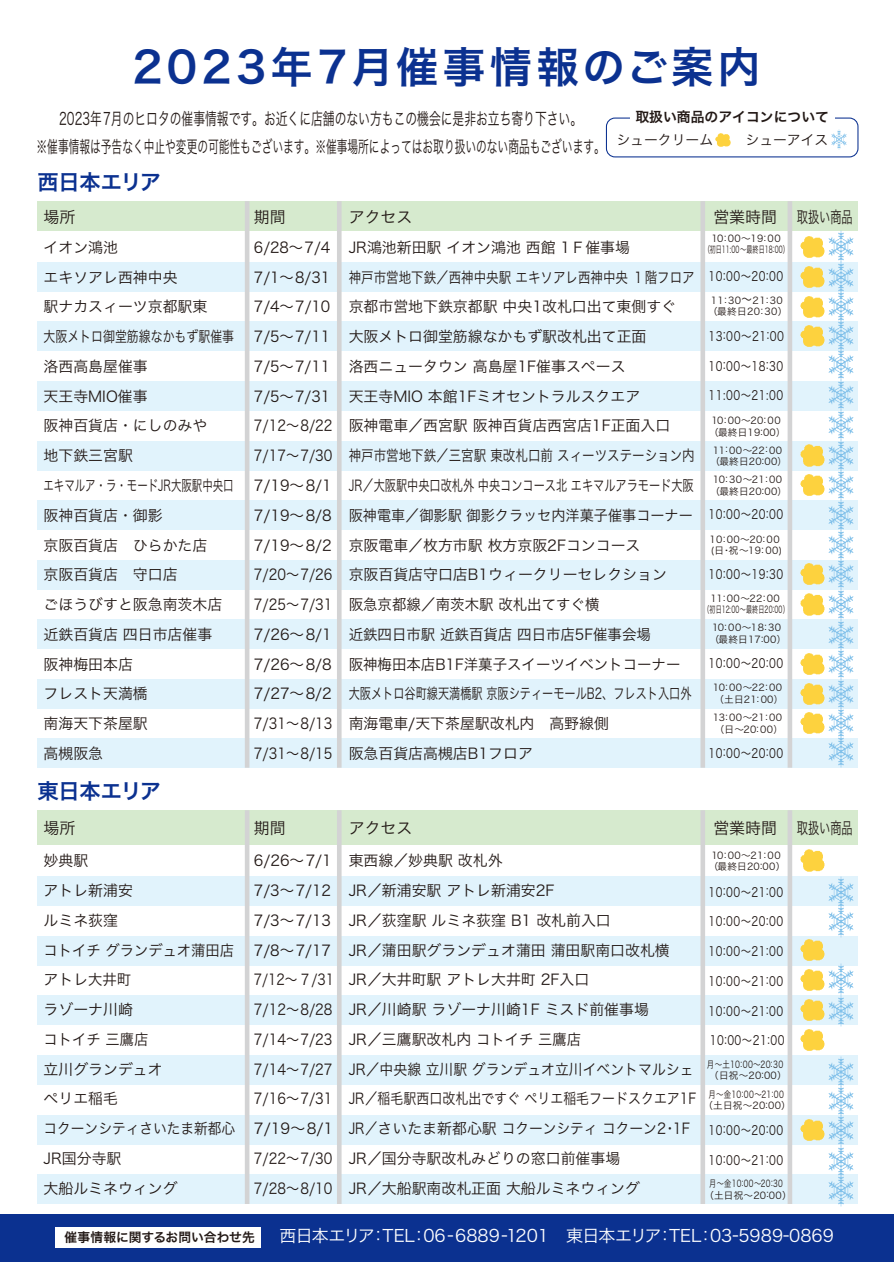
<style>
.page{position:relative;width:894px;height:1262px;background:#fff}
.page>*{position:absolute;margin:0;border:0;box-sizing:border-box;transform-origin:0 0}
.t1{font:42.45px "Hira Kaku Pro W6";letter-spacing:.1em;color:#0b3190}
.t2{font:21.3px "Hira Kaku Pro W6";letter-spacing:-.01em;color:#0b3190}
.t3{font:16.95px/27.6px "Hira Kaku Pro W3";color:#221815;text-align:center;scale:.69 1}
.t4{font:16.95px "Hira Kaku Pro W3";color:#fff}
.t5{font:15.9px "Hira Kaku Pro W3";color:#221815}
.t6{font:14.85px/29.7px "Hira Kaku Pro W3";color:#221815}
.t7{font:14.85px/29.7px "Hira Kaku Pro W3";color:#221815;scale:.96 1}
.t8{font:13.8px "Hira Kaku Pro W6";color:#221815}
.t9{font:13.8px "Hira Kaku Pro W3";color:#221815}
.t10{font:12.75px "Hira Kaku Pro W3";letter-spacing:.05em;color:#221815;scale:.81 1}
.t11{font:12.75px "Hira Kaku Pro W6";color:#221815}
.t12{font:12.75px "Hira Kaku Pro W3";letter-spacing:.05em;color:#221815;scale:.82 1}
.t13{font:9.6px/11.6px "Hira Kaku Pro W3";letter-spacing:.025em;color:#221815}
.t14{font:9.6px/11.6px "Hira Kaku Pro W3";letter-spacing:.05em;color:#221815}
.t15{font:9.6px/11.6px "Hira Kaku Pro W3";letter-spacing:.025em;color:#221815;text-align:center;scale:.77 1}
.t16{font:9.6px/11.6px "Hira Kaku Pro W3";letter-spacing:.025em;color:#221815;text-align:center;scale:.75 1}
.t17{font:9.6px/11.6px "Hira Kaku Pro W3";letter-spacing:.025em;color:#221815;scale:.78 1}
.s1{font-size:12.75px}
</style>
<div class="page">
<div style="left:37px;top:201px;width:820px;height:30px;background:#d6eace"></div>
<div style="left:37px;top:810px;width:820px;height:34px;background:#d6eace"></div>
<div style="left:37px;top:262px;width:820px;height:30px;background:#e1f3fc"></div>
<div style="left:37px;top:321px;width:820px;height:30px;background:#e1f3fc"></div>
<div style="left:37px;top:381px;width:820px;height:30px;background:#e1f3fc"></div>
<div style="left:37px;top:440px;width:820px;height:30px;background:#e1f3fc"></div>
<div style="left:37px;top:500px;width:820px;height:30px;background:#e1f3fc"></div>
<div style="left:37px;top:559px;width:820px;height:30px;background:#e1f3fc"></div>
<div style="left:37px;top:619px;width:820px;height:30px;background:#e1f3fc"></div>
<div style="left:37px;top:678px;width:820px;height:30px;background:#e1f3fc"></div>
<div style="left:37px;top:738px;width:820px;height:30px;background:#e1f3fc"></div>
<div style="left:37px;top:876px;width:820px;height:30px;background:#e1f3fc"></div>
<div style="left:37px;top:936px;width:820px;height:29px;background:#e1f3fc"></div>
<div style="left:37px;top:995px;width:820px;height:30px;background:#e1f3fc"></div>
<div style="left:37px;top:1055px;width:820px;height:30px;background:#e1f3fc"></div>
<div style="left:37px;top:1114px;width:820px;height:30px;background:#e1f3fc"></div>
<div style="left:37px;top:1174px;width:820px;height:29px;background:#e1f3fc"></div>
<hr style="left:245px;top:201px;width:4px;height:566px;background:#d3d3d4">
<hr style="left:337px;top:201px;width:4px;height:566px;background:#d3d3d4">
<div style="left:787px;top:201px;width:5px;height:566px;background:#d3d3d4"></div>
<div style="left:700px;top:201px;width:5px;height:566px;background:#d3d3d4"></div>
<hr style="left:245px;top:810px;width:4px;height:394px;background:#d3d3d4">
<hr style="left:337px;top:810px;width:4px;height:394px;background:#d3d3d4">
<div style="left:787px;top:810px;width:5px;height:394px;background:#d3d3d4"></div>
<div style="left:700px;top:810px;width:5px;height:394px;background:#d3d3d4"></div>
<div style="left:1px;top:1214px;width:892px;height:48px;background:#0b3190"></div>
<div style="left:55px;top:1227px;width:205px;height:20px;background:#fff"></div>
<div style="left:606px;top:118px;width:252px;height:39px;border:1px solid #0b3190;border-radius:9px"></div>
<div style="left:630px;top:107px;width:204px;height:19px;background:#fff"></div>
<img style="left:715px;top:133px;width:15px;height:14px">
<img style="left:831px;top:130px;width:15px;height:19px">
<img style="left:828px;top:231px;width:25px;height:60px">
<img style="left:828px;top:908px;width:25px;height:29px">
<img style="left:828px;top:963px;width:25px;height:63px">
<img style="left:828px;top:876px;width:25px;height:32px">
<img style="left:800px;top:849px;width:24px;height:23px">
<img style="left:800px;top:939px;width:24px;height:52px">
<img style="left:800px;top:999px;width:24px;height:52px">
<img style="left:828px;top:1087px;width:25px;height:27px">
<img style="left:828px;top:1056px;width:25px;height:31px">
<img style="left:828px;top:1114px;width:25px;height:61px">
<img style="left:800px;top:1114px;width:24px;height:31px">
<img style="left:828px;top:1175px;width:25px;height:31px">
<img style="left:800px;top:236px;width:24px;height:52px">
<img style="left:828px;top:291px;width:25px;height:29px">
<img style="left:800px;top:296px;width:24px;height:22px">
<img style="left:828px;top:320px;width:25px;height:29px">
<img style="left:800px;top:325px;width:24px;height:22px">
<img style="left:828px;top:349px;width:25px;height:60px">
<img style="left:828px;top:409px;width:25px;height:30px">
<img style="left:828px;top:439px;width:25px;height:30px">
<img style="left:800px;top:440px;width:24px;height:27px">
<img style="left:828px;top:469px;width:25px;height:30px">
<img style="left:800px;top:470px;width:24px;height:26px">
<img style="left:828px;top:499px;width:25px;height:30px">
<img style="left:828px;top:529px;width:25px;height:29px">
<img style="left:828px;top:558px;width:25px;height:30px">
<img style="left:800px;top:559px;width:24px;height:57px">
<img style="left:828px;top:588px;width:25px;height:60px">
<img style="left:828px;top:648px;width:25px;height:30px">
<img style="left:800px;top:653px;width:24px;height:52px">
<img style="left:828px;top:678px;width:25px;height:29px">
<img style="left:828px;top:707px;width:25px;height:29px">
<img style="left:800px;top:708px;width:24px;height:26px">
<img style="left:828px;top:736px;width:25px;height:31px">
<h1 class="t1" style="left:132px;top:28px;width:629px">2023年7月催事情報のご案内</h1>
<p class="t3" style="left:37px;top:104px;width:825px">2023年7月のヒロタの催事情報です。お近くに店舗のない方もこの機会に是非お立ち寄り下さい。<br>※催事情報は予告なく中止や変更の可能性もございます。※催事場所によってはお取り扱いのない商品もございます。</p>
<p class="t8" style="left:635px;top:105px;width:195px">取扱い商品のアイコンについて</p>
<p class="t9" style="left:616px;top:128px;width:98px">シュークリーム</p>
<p class="t9" style="left:745px;top:128px;width:84px">シューアイス</p>
<h2 class="t2" style="left:38px;top:162px;width:125px">西日本エリア</h2>
<p class="t5" style="left:43px;top:202px;width:33px">場所</p>
<p class="t5" style="left:254px;top:202px;width:33px">期間</p>
<p class="t5" style="left:349px;top:202px;width:65px">アクセス</p>
<p class="t5" style="left:713px;top:202px;width:141px">営業時間 取扱い商品</p>
<p class="t6" style="left:44px;top:231px;width:192px">イオン鴻池<br>エキソアレ西神中央<br>駅ナカスィーツ京都駅東<br>大阪メトロ御堂筋線なかもず駅催事洛西高島屋催事<br>天王寺MIO催事<br>阪神百貨店・にしのみや<br>地下鉄三宮駅<br>エキマルア・ラ・モードJR大阪駅中央口阪神百貨店・御影<br>京阪百貨店　ひらかた店<br>京阪百貨店　守口店<br>ごほうびすと阪急南茨木店近鉄百貨店 四日市店催事<br>阪神梅田本店<br>フレスト天満橋<br>南海天下茶屋駅<br>高槻阪急</p>
<p class="t7" style="left:254px;top:231px;width:83px">6/28～7/4<br>7/1～8/31<br>7/4～7/10<br>7/5～7/11<br>7/5～7/11<br>7/5～7/31<br>7/12～8/22<br>7/17～7/30<br>7/19～8/1<br>7/19～8/8<br>7/19～8/2<br>7/20～7/26<br>7/25～7/31<br>7/26～8/1<br>7/26～8/8<br>7/27～8/2<br>7/31～8/13<br>7/31～8/15</p>
<p class="t6" style="left:349px;top:231px;width:347px">JR鴻池新田駅 イオン鴻池 西館 1Ｆ催事場<br>神戸市営地下鉄／西神中央駅 エキソアレ西神中央 １階フロア京都市営地下鉄京都駅 中央1改札口出て東側すぐ<br>大阪メトロ御堂筋線なかもず駅改札出て正面<br>洛西ニュータウン 高島屋1F催事スペース<br>天王寺MIO 本館1Fミオセントラルスクエア<br>阪神電車／西宮駅 阪神百貨店西宮店1F正面入口<br>神戸市営地下鉄／三宮駅 東改札口前 スィーツステーション内<br>JR／大阪駅中央口改札外 中央コンコース北 エキマルアラモード大阪阪神電車／御影駅 御影クラッセ内洋菓子催事コーナー京阪電車／枚方市駅 枚方京阪2Fコンコース<br>京阪百貨店守口店B1ウィークリーセレクション<br>阪急京都線／南茨木駅 改札出てすぐ横<br>近鉄四日市駅 近鉄百貨店 四日市店5F催事会場<br>阪神梅田本店B1F洋菓子スイーツイベントコーナー大阪メトロ谷町線天満橋駅 京阪シティーモールB2、フレスト入口外南海電車/天下茶屋駅改札内　高野線側<br>阪急百貨店高槻店B1フロア</p>
<h2 class="t2" style="left:38px;top:771px;width:125px">東日本エリア</h2>
<p class="t5" style="left:43px;top:813px;width:33px">場所</p>
<p class="t5" style="left:254px;top:813px;width:33px">期間</p>
<p class="t5" style="left:349px;top:813px;width:65px">アクセス</p>
<p class="t5" style="left:713px;top:813px;width:141px">営業時間 取扱い商品</p>
<p class="t6" style="left:44px;top:844px;width:193px">妙典駅<br>アトレ新浦安<br>ルミネ荻窪<br>コトイチ グランデュオ蒲田店アトレ大井町<br>ラゾーナ川崎<br>コトイチ 三鷹店<br>立川グランデュオ<br>ペリエ稲毛<br>コクーンシティさいたま新都心<br>JR国分寺駅<br>大船ルミネウィング</p>
<p class="t6" style="left:254px;top:844px;width:82px">6/26～7/1<br>7/3～7/12<br>7/3～7/13<br>7/8～7/17<br>7/12～７/31<br>7/12～8/28<br>7/14～7/23<br>7/14～7/27<br>7/16～7/31<br>7/19～8/1<br>7/22～7/30<br>7/28～8/10</p>
<p class="t6" style="left:348px;top:844px;width:349px">東西線／妙典駅 改札外<br>JR／新浦安駅 アトレ新浦安2F<br>JR／荻窪駅 ルミネ荻窪 B1 改札前入口<br>JR／蒲田駅グランデュオ蒲田 蒲田駅南口改札横<br>JR／大井町駅 アトレ大井町 2F入口<br>JR／川崎駅 ラゾーナ川崎1F ミスド前催事場<br>JR／三鷹駅改札内 コトイチ 三鷹店<br>JR／中央線 立川駅 グランデュオ立川イベントマルシェ<br>JR／稲毛駅西口改札出ですぐ ペリエ稲毛フードスクエア1F<br>JR／さいたま新都心駅 コクーンシティ コクーン2・1F<br>JR／国分寺駅改札みどりの窓口前催事場<br>JR／大船駅南改札正面 大船ルミネウィング</p>
<p class="t13" style="left:704px;top:232px;width:86px;text-align:center">10:00～19:00<br>（初日11:00～最終日18:00）</p>
<p class="t10" style="left:708px;top:265px;width:94px">10:00～20:00</p>
<p class="t14" style="left:708px;top:294px;width:81px">11:30<span class="s1">～</span>21:30（最終日20:30）</p>
<p class="t12" style="left:708px;top:325px;width:94px">13:00～21:00</p>
<p class="t10" style="left:708px;top:354px;width:94px">10:00～18:30</p>
<p class="t10" style="left:708px;top:384px;width:94px">11:00～21:00</p>
<p class="t13" style="left:709px;top:414px;width:77px">10:00～20:00（最終日19:00）</p>
<p class="t13" style="left:710px;top:443px;width:77px">11:00～22:00（最終日20:00）</p>
<p class="t13" style="left:710px;top:473px;width:77px">10:30～21:00（最終日20:00）</p>
<p class="t10" style="left:708px;top:503px;width:94px">10:00～20:00</p>
<p class="t14" style="left:709px;top:533px;width:74px">10:00～20:00 (日・祝～19:00)</p>
<p class="t10" style="left:708px;top:563px;width:94px">10:00～19:30</p>
<p class="t13" style="left:703px;top:592px;width:87px;text-align:center">11:00～22:00<br>（初日12:00～最終日20:00）</p>
<p class="t13" style="left:709px;top:621px;width:77px">10:00～18:30（最終日17:00）</p>
<p class="t10" style="left:708px;top:652px;width:94px">10:00～20:00</p>
<p class="t13" style="left:712px;top:681px;width:71px">10:00～22:00（土日21:00）</p>
<p class="t13" style="left:712px;top:711px;width:71px">13:00～21:00（日～20:00）</p>
<p class="t10" style="left:708px;top:741px;width:94px">10:00～20:00</p>
<p class="t13" style="left:708px;top:848px;width:78px">10:00～21:00（最終日20:00）</p>
<p class="t10" style="left:708px;top:880px;width:94px">10:00～21:00</p>
<p class="t10" style="left:708px;top:910px;width:94px">10:00～20:00</p>
<p class="t10" style="left:708px;top:940px;width:94px">10:00～21:00</p>
<p class="t10" style="left:708px;top:969px;width:94px">10:00～21:00</p>
<p class="t10" style="left:708px;top:999px;width:94px">10:00～21:00</p>
<p class="t10" style="left:709px;top:1029px;width:94px">10:00～21:00</p>
<p class="t17" style="left:706px;top:1057px;width:104px">月～土10:00～20:30（日祝～20:00）</p>
<p class="t15" style="left:703px;top:1087px;width:115px">月～金10:00～21:00（土日祝～20:00）</p>
<p class="t10" style="left:708px;top:1118px;width:94px">10:00～20:00</p>
<p class="t10" style="left:708px;top:1148px;width:94px">10:00～21:00</p>
<p class="t16" style="left:704px;top:1177px;width:118px">月～金10:00～20:30<br>（土日祝～20:00）</p>
<p class="t11" style="left:64px;top:1226px;width:192px">催事情報に関するお問い合わせ先</p>
<p class="t4" style="left:279px;top:1220px;width:556px">西日本エリア：TEL：06-6889-1201　東日本エリア：TEL：03-5989-0869</p>
</div>
